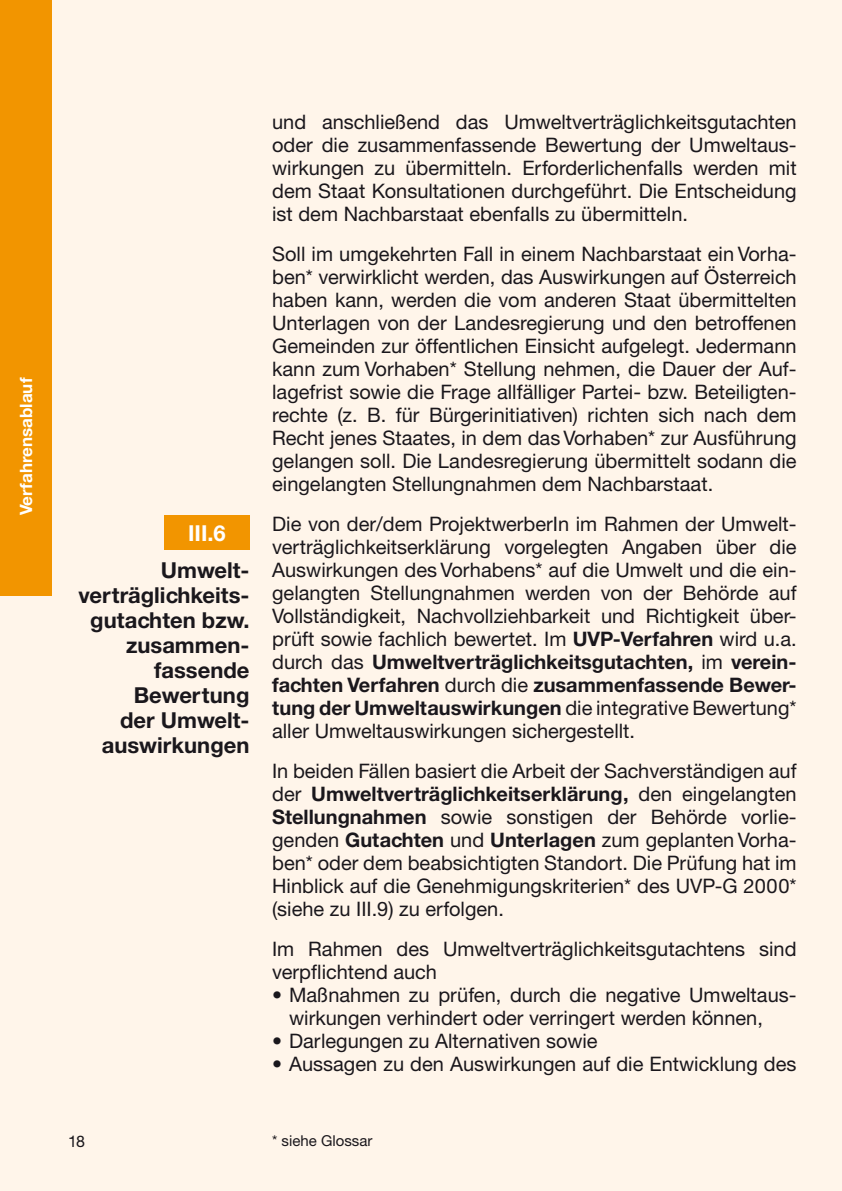
<style>
.page{position:relative;width:842px;height:1191px;background:#fff5ea}
.page>*{position:absolute;margin:0;border:0;box-sizing:border-box;transform-origin:0 0}
.t1{font:700 22px/25px "Helvetica Neue CE";color:#1a171c;text-align:right}
.t2{font:700 22px "Helvetica Neue CE";color:#fff}
.t3{font:20px/23px "Helvetica Neue CE";color:#1a171c;text-align:justify}
.t4{font:700 17px "Helvetica Neue CE";color:#fff}
.t5{font:16px "Helvetica Neue CE";color:#1a171c}
.t6{font:15px "Helvetica Neue CE";color:#1a171c}
.s1{font-weight:700}
</style>
<div class="page">
<div style="left:164px;top:515px;width:85px;height:34px;background:#f29500"></div>
<div style="left:0;top:0;width:51px;height:595px;background:#f29500"></div>
<p class="t4" style="left:15px;top:515px;width:139px;rotate:-90deg">Verfahrensablauf</p>
<p class="t2" style="left:188px;top:519px;width:39px">III.6</p>
<p class="t1" style="left:79px;top:557px;width:172px">Umwelt&shy;verträglichkeits&shy;gutachten bzw. zusammen&shy;fassende<br>Bewertung<br>der Umwelt&shy;auswirkungen</p>
<p class="t3" style="left:272px;top:111px;width:526px">und anschließend das Umweltverträglichkeitsgutachten oder die zusammenfassende Bewertung der Umweltaus&shy;wirkungen zu übermitteln. Erforderlichenfalls werden mit dem Staat Konsultationen durchgeführt. Die Entscheidung ist dem Nachbarstaat ebenfalls zu übermitteln.</p>
<p class="t3" style="left:272px;top:243px;width:526px">Soll im umgekehrten Fall in einem Nachbarstaat ein Vorha&shy;ben* verwirklicht werden, das Auswirkungen auf Österreich haben kann, werden die vom anderen Staat übermittelten Unterlagen von der Landesregierung und den betroffenen Gemeinden zur öffentlichen Einsicht aufgelegt. Jedermann kann zum Vorhaben* Stellung nehmen, die Dauer der Auf&shy;lagefrist sowie die Frage allfälliger Partei- bzw. Beteiligten&shy;rechte (z. B. für Bürgerinitiativen) richten sich nach dem Recht jenes Staates, in dem das Vorhaben* zur Ausführung gelangen soll. Die Landesregierung übermittelt sodann die eingelangten Stellungnahmen dem Nachbarstaat.</p>
<p class="t3" style="left:272px;top:513px;width:526px">Die von der/dem ProjektwerberIn im Rahmen der Umwelt&shy;verträglichkeitserklärung vorgelegten Angaben über die Auswirkungen des Vorhabens* auf die Umwelt und die ein&shy;gelangten Stellungnahmen werden von der Behörde auf Vollständigkeit, Nachvollziehbarkeit und Richtigkeit über&shy;prüft sowie fachlich bewertet. Im <span class="s1">UVP-Verfahren</span> wird u.a. durch das <span class="s1">Umweltverträglichkeitsgutachten,</span> im <span class="s1">verein&shy;fachten Verfahren</span> durch die <span class="s1">zusammenfassende Bewer&shy;tung der Umweltauswirkungen</span> die integrative Bewertung* aller Umweltauswirkungen sichergestellt.</p>
<p class="t3" style="left:272px;top:760px;width:526px">In beiden Fällen basiert die Arbeit der Sachverständigen auf der <span class="s1">Umweltverträglichkeitserklärung,</span> den eingelangten <span class="s1">Stellungnahmen</span> sowie sonstigen der Behörde vorlie&shy;genden <span class="s1">Gutachten</span> und <span class="s1">Unterlagen</span> zum geplanten Vorha&shy;ben* oder dem beabsichtigten Standort. Die Prüfung hat im Hinblick auf die Genehmigungskriterien* des UVP-G 2000* (siehe zu III.9) zu erfolgen.</p>
<p class="t3" style="left:272px;top:938px;width:526px">Im Rahmen des Umweltverträglichkeitsgutachtens sind verpflichtend auch</p>
<p class="t3" style="left:289px;top:984px;width:509px;text-indent:-17px">• Maßnahmen zu prüfen, durch die negative Umweltaus&shy;wirkungen verhindert oder verringert werden können,</p>
<p class="t3" style="left:272px;top:1030px;width:327px">• Darlegungen zu Alternativen sowie</p>
<p class="t3" style="left:272px;top:1053px;width:526px">• Aussagen zu den Auswirkungen auf die Entwicklung des</p>
<p class="t5" style="left:68px;top:1131px;width:18px">18</p>
<p class="t6" style="left:272px;top:1131px;width:102px">* siehe Glossar</p>
</div>
